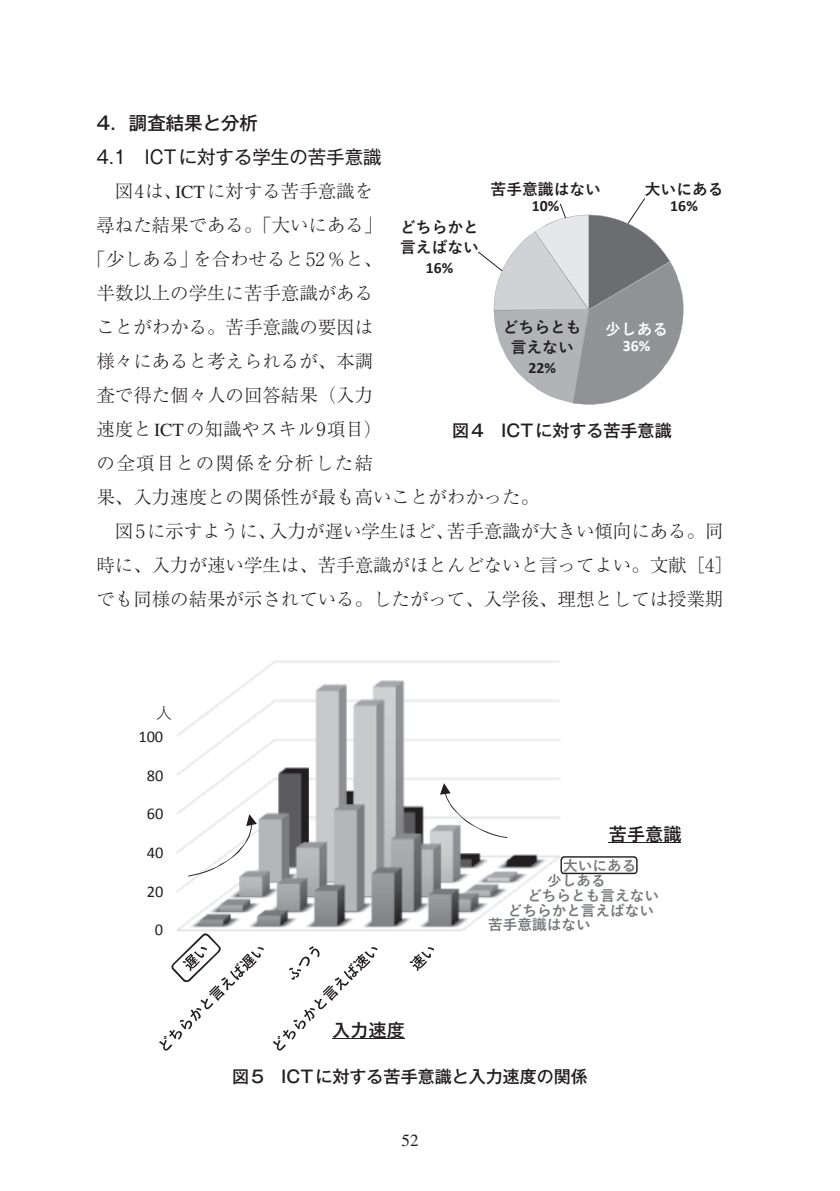
<style>
.page{position:relative;width:840px;height:1191px;background:#fff}
.page>*{position:absolute;margin:0;border:0;box-sizing:border-box;transform-origin:0 0}
.t1{font:300 18.4px "Ryumin Pro";color:#231f20}
.t2{font:18.4px "Gothic MB101 Pro";color:#231f20}
.t3{font:300 18.4px "Ryumin Pro";letter-spacing:.075em;color:#231f20}
.t4{font:500 18.4px "Gothic MB101 Pro";color:#231f20}
.t5{font:700 18.2px "Yu Gothic";color:#231f20}
.t6{font:500 17px "Gothic MB101 Pro";color:#231f20}
.t7{font:17px "Times LT Std";color:#231f20}
.t8{font:16.4px "Calibri";letter-spacing:.005em;color:#231f20}
.t9{font:16.4px "Yu Gothic";color:#231f20}
.t10{font:700 15.8px/20px "Yu Gothic";color:#231f20;text-align:center}
.t11{font:700 15.8px "Calibri";letter-spacing:.005em;color:#231f20}
.t12{font:700 15.8px "Yu Gothic";color:#fff}
.t13{font:700 15.8px "Calibri";color:#fff}
.t14{font:700 14.6px "Yu Gothic";color:#76787b}
.s1{font-family:"Times LT Std";font-weight:400}
</style>
<div class="page">
<svg style="left:478px;top:198px;width:206px;height:206px"></svg>
<img style="left:176px;top:661px;width:388px;height:271px">
<hr style="left:608px;top:842px;width:72px;height:1px;background:#231f20">
<hr style="left:331px;top:1038px;width:73px;height:1px;background:#231f20">
<svg style="left:560px;top:856px;width:77px;height:18px"></svg>
<svg style="left:188px;top:814px;width:69px;height:62px"></svg>
<svg style="left:440px;top:783px;width:67px;height:55px"></svg>
<svg style="left:159px;top:933px;width:105px;height:117px"></svg>
<svg style="left:272px;top:946px;width:105px;height:104px"></svg>
<svg style="left:409px;top:947px;width:25px;height:24px"></svg>
<p class="t4" style="left:96px;top:107px;width:163px">4．調査結果と分析</p>
<p class="t2" style="left:96px;top:141px;width:286px">4.1　ICTに対する学生の苦手意識</p>
<p class="t1" style="left:96px;top:176px;width:278px">　図4は、<span class="s1">ICT</span>に対する苦手意識を</p>
<p class="t1" style="left:96px;top:210px;width:287px">尋ねた結果である。「大いにある」</p>
<p class="t1" style="left:87px;top:244px;width:296px">「少しある」を合わせると52％と、</p>
<p class="t1" style="left:96px;top:278px;width:278px">半数以上の学生に苦手意識がある</p>
<p class="t1" style="left:96px;top:312px;width:278px">ことがわかる。苦手意識の要因は</p>
<p class="t1" style="left:96px;top:346px;width:278px">様々にあると考えられるが、本調</p>
<p class="t1" style="left:96px;top:380px;width:278px">査で得た個々人の回答結果（入力</p>
<p class="t1" style="left:96px;top:414px;width:287px">速度と<span class="s1">ICT</span>の知識やスキル9項目）</p>
<p class="t3" style="left:96px;top:448px;width:278px">の全項目との関係を分析した結</p>
<p class="t1" style="left:96px;top:482px;width:444px">果、入力速度との関係性が最も高いことがわかった。</p>
<p class="t1" style="left:96px;top:516px;width:628px">　図5に示すように、入力が遅い学生ほど、苦手意識が大きい傾向にある。同</p>
<p class="t1" style="left:96px;top:550px;width:637px">時に、入力が速い学生は、苦手意識がほとんどないと言ってよい。文献［4］</p>
<p class="t1" style="left:96px;top:584px;width:628px">でも同様の結果が示されている。したがって、入学後、理想としては授業期</p>
<p class="t10" style="left:490px;top:179px;width:112px">苦手意識はない</p>
<p class="t11" style="left:531px;top:195px;width:29px">10%</p>
<p class="t10" style="left:644px;top:180px;width:80px">大いにある</p>
<p class="t11" style="left:669px;top:196px;width:29px">16%</p>
<p class="t10" style="left:400px;top:217px;width:80px;text-align:left">どちらかと言えばない</p>
<p class="t11" style="left:425px;top:257px;width:29px">16%</p>
<p class="t10" style="left:502px;top:318px;width:80px">どちらとも言えない</p>
<p class="t11" style="left:528px;top:357px;width:29px">22%</p>
<p class="t12" style="left:604px;top:320px;width:65px">少しある</p>
<p class="t13" style="left:622px;top:335px;width:29px">36%</p>
<p class="t6" style="left:452px;top:416px;width:221px">図4　ICTに対する苦手意識</p>
<p class="t9" style="left:156px;top:697px;width:18px">人</p>
<p class="t8" style="left:138px;top:726px;width:26px">100</p>
<p class="t8" style="left:147px;top:765px;width:18px">80</p>
<p class="t8" style="left:147px;top:803px;width:18px">60</p>
<p class="t8" style="left:147px;top:842px;width:18px">40</p>
<p class="t8" style="left:147px;top:880px;width:18px">20</p>
<p class="t8" style="left:155px;top:919px;width:10px">0</p>
<p class="t5" style="left:608px;top:823px;width:74px">苦手意識</p>
<p class="t14" style="left:563px;top:857px;width:75px">大いにある</p>
<p class="t14" style="left:547px;top:872px;width:60px">少しある</p>
<p class="t14" style="left:527px;top:887px;width:133px">どちらとも言えない</p>
<p class="t14" style="left:507px;top:902px;width:148px">どちらかと言えばない</p>
<p class="t14" style="left:488px;top:916px;width:104px">苦手意識はない</p>
<p class="t5" style="left:332px;top:1019px;width:74px">入力速度</p>
<p class="t6" style="left:232px;top:1062px;width:357px">図5　ICTに対する苦手意識と入力速度の関係</p>
<p class="t7" style="left:401px;top:1130px;width:19px">52</p>
</div>
